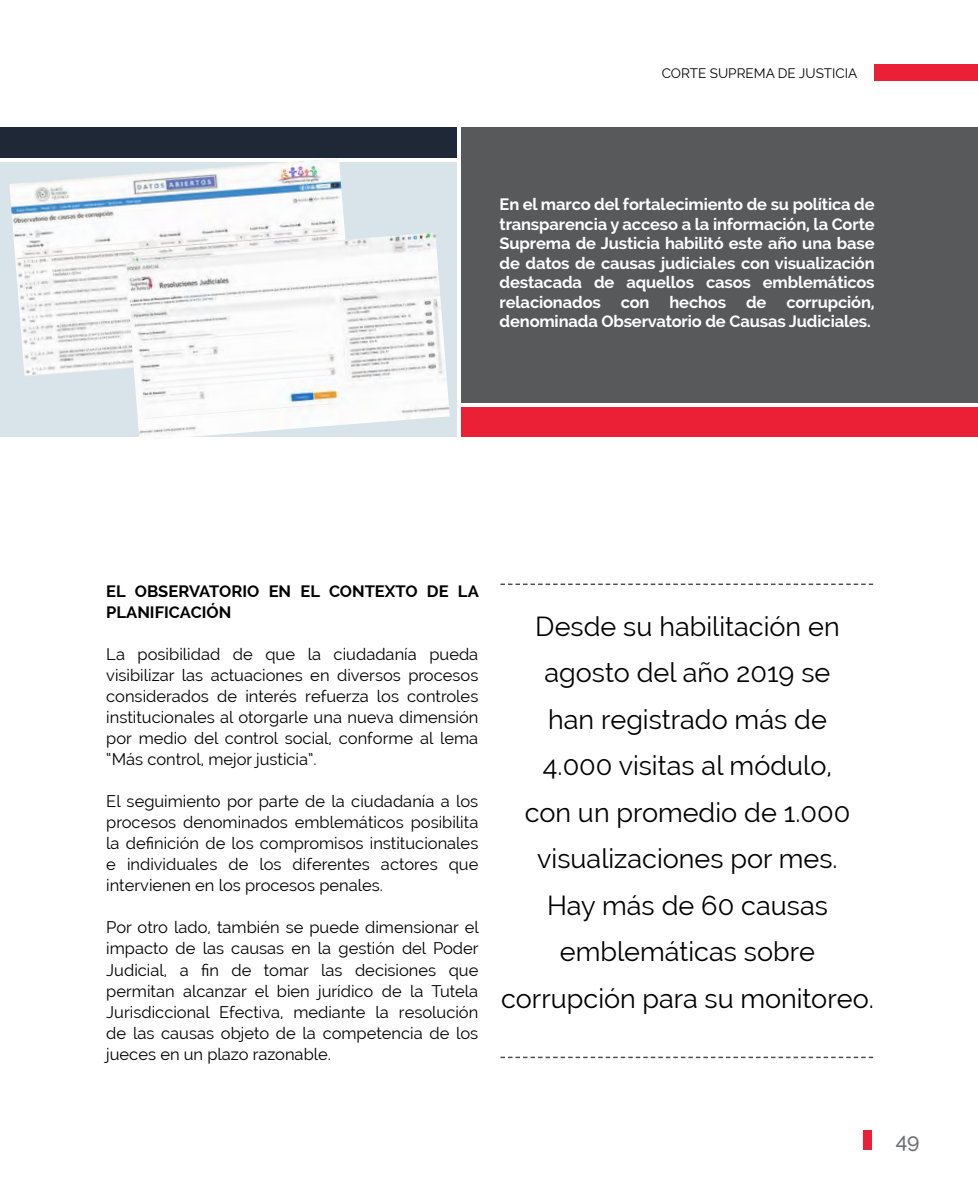
<style>
.page{position:relative;width:978px;height:1191px;background:#fff}
.page>*{position:absolute;margin:0;border:0;box-sizing:border-box;transform-origin:0 0}
.t1{font:27px/46.5px "Raleway";color:#000;text-align:center}
.t2{font:500 21px "Raleway";color:#6d6e71}
.t3{font:16.5px/21px "Raleway";color:#000;text-align:justify}
.t4{font:700 16.5px/19.5px "Raleway";letter-spacing:-.01em;color:#fff;text-align:justify}
.t5{font:700 16.5px/21px "Raleway";color:#000}
.t6{font:13.5px "Raleway";color:#000}
</style>
<div class="page">
<div style="left:875px;top:64px;width:103px;height:16px;background:#eb2036"></div>
<div style="left:863px;top:1130px;width:9px;height:19px;background:#eb2036"></div>
<div style="left:0;top:128px;width:457px;height:309px;background:#d8e4ea"></div>
<div style="left:458px;top:128px;width:520px;height:309px;background:#58595b"></div>
<hr style="left:0;top:158px;width:460px;height:4px;background:#fff">
<div style="left:458px;top:406px;width:520px;height:31px;background:#eb2036"></div>
<div style="left:0;top:128px;width:456px;height:30px;background:#1f2836"></div>
<hr style="left:458px;top:128px;width:3px;height:309px;background:#fff">
<hr style="left:459px;top:403px;width:519px;height:4px;background:#fff">
<svg style="left:500px;top:583px;width:373px;height:2px"></svg>
<svg style="left:500px;top:1056px;width:373px;height:2px"></svg>
<img style="left:9px;top:160px;width:336px;height:216px">
<img style="left:125px;top:232px;width:325px;height:205px">
<p class="t6" style="left:662px;top:66px;width:197px">CORTE SUPREMA DE JUSTICIA</p>
<p class="t4" style="left:500px;top:195px;width:377px">En el marco del fortalecimiento de su política de transparencia y acceso a la información, la Corte Suprema de Justicia habilitó este año una base de datos de causas judiciales con visualización destacada de aquellos casos emblemáticos relacionados con hechos de corrupción, denominada Observatorio de Causas Judiciales.</p>
<p class="t5" style="left:106px;top:581px;width:374px">EL OBSERVATORIO EN EL CONTEXTO DE LA<br>PLANIFICACIÓN</p>
<p class="t3" style="left:106px;top:644px;width:374px">La posibilidad de que la ciudadanía pueda visibilizar las actuaciones en diversos procesos considerados de interés refuerza los controles institucionales al otorgarle una nueva dimensión por medio del control social, conforme al lema “Más control, mejor justicia”.</p>
<p class="t3" style="left:106px;top:791px;width:374px">El seguimiento por parte de la ciudadanía a los procesos denominados emblemáticos posibilita la definición de los compromisos institucionales e individuales de los diferentes actores que intervienen en los procesos penales.</p>
<p class="t3" style="left:106px;top:917px;width:374px">Por otro lado, también se puede dimensionar el impacto de las causas en la gestión del Poder Judicial, a fin de tomar las decisiones que permitan alcanzar el bien jurídico de la Tutela Jurisdiccional Efectiva, mediante la resolución de las causas objeto de la competencia de los jueces en un plazo razonable.</p>
<h1 class="t1" style="left:501px;top:603px;width:374px">Desde su habilitación en agosto del año 2019 se<br>han registrado más de<br>4.000 visitas al módulo,<br>con un promedio de 1.000 visualizaciones por mes.<br>Hay más de 60 causas emblemáticas sobre corrupción para su monitoreo.</h1>
<p class="t2" style="left:896px;top:1128px;width:25px">49</p>
</div>
